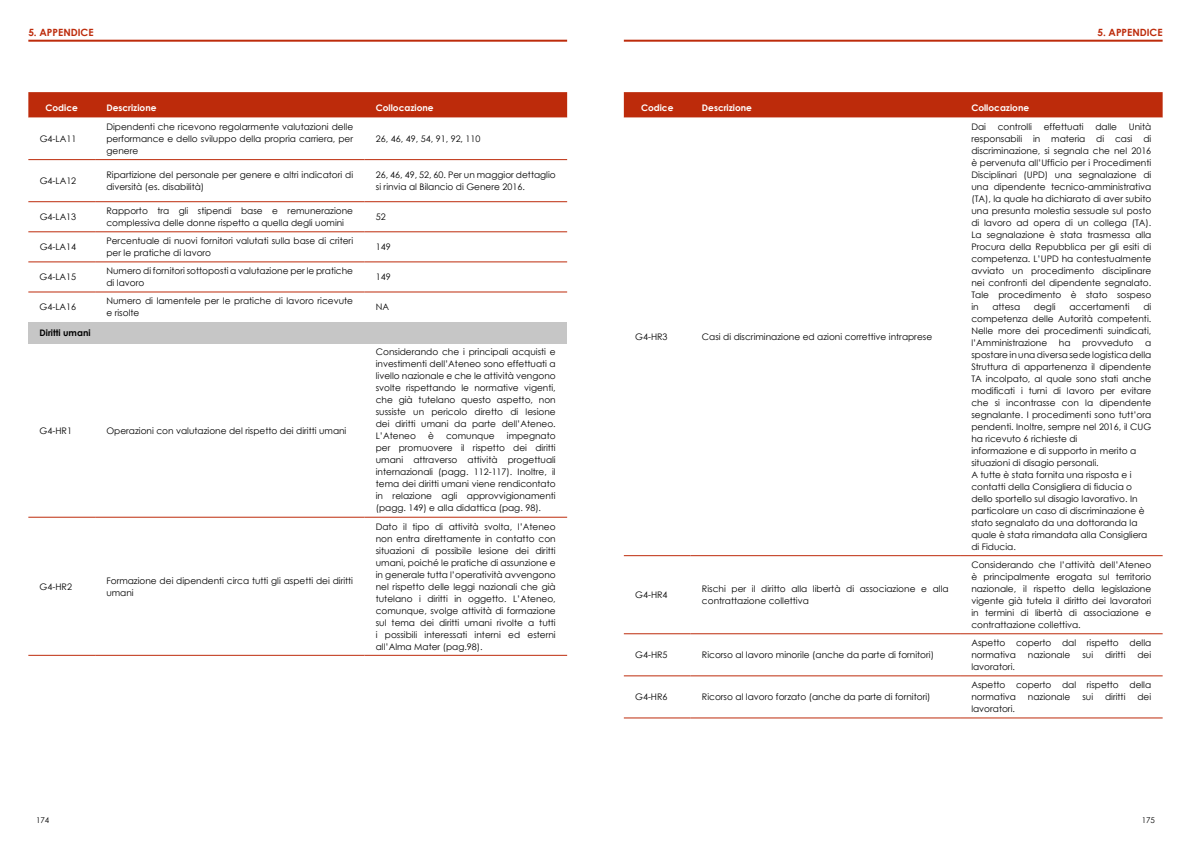
<style>
.page{position:relative;width:1191px;height:842px;background:#fff}
.page>*{position:absolute;margin:0;border:0;box-sizing:border-box;transform-origin:0 0}
.t1{font:700 10px "Century Gothic";color:#bd2b0b}
.t2{font:9px/12px "Century Gothic";color:#000}
.t3{font:700 9px "Century Gothic";color:#fff}
.t4{font:700 9px "Century Gothic";color:#000}
.t5{font:8px "Century Gothic";color:#000}
</style>
<div class="page">
<hr style="left:28px;top:40px;width:539px;height:2px;background:#bd2b0b">
<hr style="left:624px;top:40px;width:538px;height:2px;background:#bd2b0b">
<svg style="left:28px;top:92px;width:539px;height:26px;background:#be3011"></svg>
<svg style="left:28px;top:160px;width:539px;height:495px"></svg>
<div style="left:28px;top:322px;width:539px;height:21px;background:#c6c6c6"></div>
<hr style="left:28px;top:159px;width:67px;height:1px;background:#bd2b0b">
<hr style="left:95px;top:159px;width:269px;height:1px;background:#bd2b0b">
<hr style="left:364px;top:159px;width:203px;height:1px;background:#bd2b0b">
<hr style="left:28px;top:202px;width:67px;height:1px;background:#bd2b0b">
<hr style="left:95px;top:202px;width:269px;height:1px;background:#bd2b0b">
<hr style="left:364px;top:202px;width:203px;height:1px;background:#bd2b0b">
<hr style="left:28px;top:232px;width:67px;height:1px;background:#bd2b0b">
<hr style="left:95px;top:232px;width:269px;height:1px;background:#bd2b0b">
<hr style="left:364px;top:232px;width:203px;height:1px;background:#bd2b0b">
<hr style="left:28px;top:262px;width:67px;height:1px;background:#bd2b0b">
<hr style="left:95px;top:262px;width:269px;height:1px;background:#bd2b0b">
<hr style="left:364px;top:262px;width:203px;height:1px;background:#bd2b0b">
<hr style="left:28px;top:292px;width:67px;height:1px;background:#bd2b0b">
<hr style="left:95px;top:292px;width:269px;height:1px;background:#bd2b0b">
<hr style="left:364px;top:292px;width:203px;height:1px;background:#bd2b0b">
<hr style="left:28px;top:517px;width:67px;height:1px;background:#bd2b0b">
<hr style="left:95px;top:517px;width:269px;height:1px;background:#bd2b0b">
<hr style="left:364px;top:517px;width:203px;height:1px;background:#bd2b0b">
<hr style="left:28px;top:655px;width:67px;height:1px;background:#bd2b0b">
<hr style="left:95px;top:655px;width:269px;height:1px;background:#bd2b0b">
<hr style="left:364px;top:655px;width:203px;height:1px;background:#bd2b0b">
<svg style="left:624px;top:92px;width:538px;height:26px;background:#be3011"></svg>
<svg style="left:624px;top:556px;width:538px;height:162px"></svg>
<hr style="left:624px;top:555px;width:66px;height:1px;background:#bd2b0b">
<hr style="left:690px;top:555px;width:270px;height:1px;background:#bd2b0b">
<hr style="left:960px;top:555px;width:202px;height:1px;background:#bd2b0b">
<hr style="left:624px;top:634px;width:66px;height:1px;background:#bd2b0b">
<hr style="left:690px;top:634px;width:270px;height:1px;background:#bd2b0b">
<hr style="left:960px;top:634px;width:202px;height:1px;background:#bd2b0b">
<hr style="left:624px;top:676px;width:66px;height:1px;background:#bd2b0b">
<hr style="left:690px;top:676px;width:270px;height:1px;background:#bd2b0b">
<hr style="left:960px;top:676px;width:202px;height:1px;background:#bd2b0b">
<hr style="left:624px;top:718px;width:66px;height:1px;background:#bd2b0b">
<hr style="left:690px;top:718px;width:270px;height:1px;background:#bd2b0b">
<hr style="left:960px;top:718px;width:202px;height:1px;background:#bd2b0b">
<p class="t1" style="left:28px;top:25px;width:67px">5. APPENDICE</p>
<p class="t1" style="left:1097px;top:25px;width:67px">5. APPENDICE</p>
<p class="t3" style="left:46px;top:100px;width:34px">Codice</p>
<p class="t3" style="left:106px;top:100px;width:52px">Descrizione</p>
<p class="t3" style="left:376px;top:100px;width:59px">Collocazione</p>
<p class="t2" style="left:40px;top:133px;width:38px">G4-LA11</p>
<p class="t2" style="left:106px;top:121px;width:248px;text-align:justify">Dipendenti che ricevono regolarmente valutazioni delle performance e dello sviluppo della propria carriera, per genere</p>
<p class="t2" style="left:376px;top:133px;width:106px">26, 46, 49, 54, 91, 92, 110</p>
<p class="t2" style="left:40px;top:175px;width:38px">G4-LA12</p>
<p class="t2" style="left:106px;top:169px;width:248px">Ripartizione del personale per genere e altri indicatori di diversità (es. disabilità)</p>
<p class="t2" style="left:376px;top:169px;width:181px">26, 46, 49, 52, 60. Per un maggior dettaglio si rinvia al Bilancio di Genere 2016.</p>
<p class="t2" style="left:40px;top:211px;width:38px">G4-LA13</p>
<p class="t2" style="left:106px;top:205px;width:248px">Rapporto tra gli stipendi base e remunerazione complessiva delle donne rispetto a quella degli uomini</p>
<p class="t2" style="left:376px;top:211px;width:11px">52</p>
<p class="t2" style="left:40px;top:241px;width:38px">G4-LA14</p>
<p class="t2" style="left:106px;top:235px;width:248px">Percentuale di nuovi fornitori valutati sulla base di criteri per le pratiche di lavoro</p>
<p class="t2" style="left:376px;top:241px;width:16px">149</p>
<p class="t2" style="left:40px;top:271px;width:38px">G4-LA15</p>
<p class="t2" style="left:106px;top:265px;width:248px">Numero di fornitori sottoposti a valutazione per le pratiche di lavoro</p>
<p class="t2" style="left:376px;top:271px;width:16px">149</p>
<p class="t2" style="left:40px;top:301px;width:38px">G4-LA16</p>
<p class="t2" style="left:106px;top:295px;width:248px">Numero di lamentele per le pratiche di lavoro ricevute e risolte</p>
<p class="t2" style="left:376px;top:301px;width:15px">NA</p>
<p class="t4" style="left:40px;top:326px;width:52px">Diritti umani</p>
<p class="t2" style="left:40px;top:424px;width:34px">G4-HR1</p>
<p class="t2" style="left:106px;top:424px;width:241px">Operazioni con valutazione del rispetto dei diritti umani</p>
<p class="t2" style="left:40px;top:580px;width:34px">G4-HR2</p>
<p class="t2" style="left:106px;top:574px;width:248px">Formazione dei dipendenti circa tutti gli aspetti dei diritti umani</p>
<p class="t2" style="left:376px;top:346px;width:181px;text-align:justify">Considerando che i principali acquisti e investimenti dell’Ateneo sono effettuati a livello nazionale e che le attività vengono svolte rispettando le normative vigenti, che già tutelano questo aspetto, non sussiste un pericolo diretto di lesione dei diritti umani da parte dell’Ateneo.<br>L’Ateneo</p>
<p class="t2" style="left:428px;top:430px;width:7px">è</p>
<p class="t2" style="left:446px;top:430px;width:50px">comunque</p>
<p class="t2" style="left:376px;top:430px;width:181px;text-align:justify;text-indent:131px">impegnato per promuovere il rispetto dei diritti umani attraverso attività progettuali internazionali (pagg. 112-117). Inoltre, il tema dei diritti umani viene rendicontato in relazione agli approvvigionamenti (pagg. 149) e alla didattica (pag. 98).</p>
<p class="t2" style="left:376px;top:520px;width:181px;text-align:justify">Dato il tipo di attività svolta, l’Ateneo non entra direttamente in contatto con situazioni di possibile lesione dei diritti umani, poiché le pratiche di assunzione e in generale tutta l’operatività avvengono nel rispetto delle leggi nazionali che già tutelano i diritti in oggetto. L’Ateneo, comunque, svolge attività di formazione sul tema dei diritti umani rivolte a tutti i possibili interessati interni ed esterni all’Alma Mater (pag.98).</p>
<p class="t3" style="left:641px;top:100px;width:34px">Codice</p>
<p class="t3" style="left:702px;top:100px;width:52px">Descrizione</p>
<p class="t3" style="left:971px;top:100px;width:59px">Collocazione</p>
<p class="t2" style="left:635px;top:331px;width:34px">G4-HR3</p>
<p class="t2" style="left:702px;top:331px;width:232px">Casi di discriminazione ed azioni correttive intraprese</p>
<p class="t2" style="left:635px;top:589px;width:34px">G4-HR4</p>
<p class="t2" style="left:702px;top:583px;width:248px">Rischi per il diritto alla libertà di associazione e alla contrattazione collettiva</p>
<p class="t2" style="left:971px;top:121px;width:181px;text-align:justify;text-indent:157px">Unità responsabili in materia di casi di discriminazione, si segnala che nel 2016 è pervenuta all’Ufficio per i Procedimenti Disciplinari (UPD) una segnalazione di una dipendente tecnico-amministrativa (TA), la quale ha dichiarato di aver subito una presunta molestia sessuale sul posto di lavoro ad opera di un collega (TA).<br>La segnalazione è stata trasmessa alla Procura della Repubblica per gli esiti di competenza. L’UPD ha contestualmente avviato un procedimento disciplinare nei confronti del dipendente segnalato.<br>Tale procedimento è stato sospeso in</p>
<p class="t2" style="left:971px;top:121px;width:16px">Dai</p>
<p class="t2" style="left:997px;top:121px;width:36px">controlli</p>
<p class="t2" style="left:1043px;top:121px;width:41px">effettuati</p>
<p class="t2" style="left:1095px;top:121px;width:23px">dalle</p>
<p class="t2" style="left:971px;top:301px;width:181px;text-align:justify;text-indent:172px">di competenza delle Autorità competenti.<br>Nelle more dei procedimenti suindicati, l’Amministrazione</p>
<p class="t2" style="left:992px;top:301px;width:29px">attesa</p>
<p class="t2" style="left:1034px;top:301px;width:23px">degli</p>
<p class="t2" style="left:1069px;top:301px;width:62px">accertamenti</p>
<p class="t2" style="left:1059px;top:336px;width:13px">ha</p>
<p class="t2" style="left:1082px;top:336px;width:53px">provveduto</p>
<p class="t2" style="left:971px;top:336px;width:181px;text-indent:174px">a spostare in una diversa sede logistica della Struttura di appartenenza il dipendente TA incolpato, al quale sono stati anche modificati i turni di lavoro per evitare che si incontrasse con la dipendente segnalante. I procedimenti sono tutt’ora pendenti. Inoltre, sempre nel 2016, il CUG ha ricevuto 6 richieste di<br>informazione e di supporto in merito a situazioni di disagio personali.<br>A tutte è stata fornita una risposta e i contatti della Consigliera di fiducia o dello sportello sul disagio lavorativo. In particolare un caso di discriminazione è stato segnalato da una dottoranda la quale è stata rimandata alla Consigliera di Fiducia.</p>
<p class="t2" style="left:971px;top:559px;width:181px;text-align:justify">Considerando che l’attività dell’Ateneo è principalmente erogata sul territorio nazionale, il rispetto della legislazione vigente già tutela il diritto dei lavoratori in termini di libertà di associazione e contrattazione collettiva.</p>
<p class="t2" style="left:635px;top:649px;width:34px">G4-HR5</p>
<p class="t2" style="left:702px;top:649px;width:233px">Ricorso al lavoro minorile (anche da parte di fornitori)</p>
<p class="t2" style="left:971px;top:637px;width:181px">Aspetto coperto dal rispetto della normativa</p>
<p class="t2" style="left:1028px;top:649px;width:44px">nazionale</p>
<p class="t2" style="left:1082px;top:649px;width:12px">sui</p>
<p class="t2" style="left:1105px;top:649px;width:22px">diritti</p>
<p class="t2" style="left:1137px;top:649px;width:15px">dei</p>
<p class="t2" style="left:971px;top:661px;width:45px">lavoratori.</p>
<p class="t2" style="left:635px;top:691px;width:34px">G4-HR6</p>
<p class="t2" style="left:702px;top:691px;width:230px">Ricorso al lavoro forzato (anche da parte di fornitori)</p>
<p class="t2" style="left:971px;top:679px;width:181px">Aspetto coperto dal rispetto della normativa</p>
<p class="t2" style="left:1028px;top:691px;width:44px">nazionale</p>
<p class="t2" style="left:1082px;top:691px;width:12px">sui</p>
<p class="t2" style="left:1105px;top:691px;width:22px">diritti</p>
<p class="t2" style="left:1137px;top:691px;width:15px">dei</p>
<p class="t2" style="left:971px;top:703px;width:45px">lavoratori.</p>
<p class="t5" style="left:36px;top:815px;width:15px">174</p>
<p class="t5" style="left:1141px;top:815px;width:15px">175</p>
</div>
